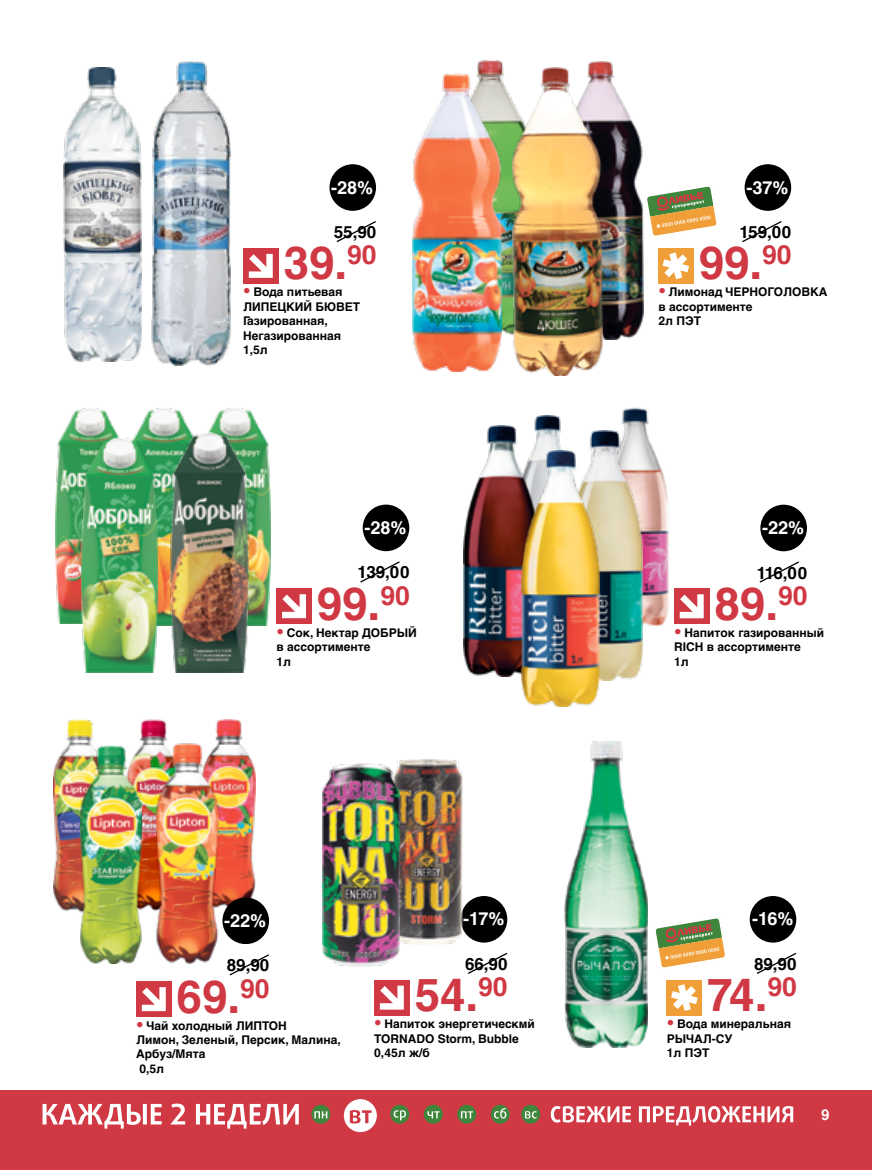
<style>
.page{position:relative;width:872px;height:1170px;background:#fff}
.page>*{position:absolute;margin:0;border:0;box-sizing:border-box;transform-origin:0 0}
.t1{font:700 45.75px "Helvetica C";color:#d03944}
.t2{font:700 18px "Helvetica C";color:#fff}
.t3{font:700 16.95px "Helvetica C";color:#000}
.t4{font:700 15px "Helvetica C";color:#fff}
.t5{font:700 12px/14.4px "Helvetica C";color:#000}
.s1{font-size:15px;color:#d03944}
</style>
<div class="page">
<div style="left:0;top:1090px;width:872px;height:79px;background:#d03944"></div>
<svg style="left:551px;top:1106px;width:80px;height:16px"></svg>
<svg style="left:639px;top:1106px;width:154px;height:19px"></svg>
<svg style="left:311px;top:1104px;width:19px;height:19px"></svg>
<svg style="left:314px;top:1111px;width:13px;height:7px"></svg>
<div style="left:344px;top:1098px;width:33px;height:33px;background:#fff;border-radius:50%"></div>
<svg style="left:350px;top:1110px;width:22px;height:13px"></svg>
<svg style="left:390px;top:1104px;width:19px;height:19px"></svg>
<svg style="left:394px;top:1110px;width:12px;height:10px"></svg>
<div style="left:424px;top:1104px;width:19px;height:19px;background:#3f853b;border-radius:50%"></div>
<svg style="left:427px;top:1111px;width:12px;height:7px"></svg>
<svg style="left:457px;top:1104px;width:19px;height:19px"></svg>
<svg style="left:461px;top:1111px;width:12px;height:7px"></svg>
<svg style="left:491px;top:1104px;width:18px;height:19px"></svg>
<svg style="left:494px;top:1107px;width:12px;height:11px"></svg>
<svg style="left:521px;top:1104px;width:19px;height:19px"></svg>
<svg style="left:525px;top:1110px;width:12px;height:8px"></svg>
<svg style="left:43px;top:1103px;width:119px;height:25px"></svg>
<svg style="left:170px;top:1103px;width:15px;height:21px"></svg>
<svg style="left:196px;top:1103px;width:103px;height:25px"></svg>
<img style="left:139px;top:719px;width:29px;height:191px">
<img style="left:621px;top:407px;width:83px;height:231px">
<img style="left:534px;top:415px;width:29px;height:35px">
<img style="left:463px;top:425px;width:76px;height:251px">
<img style="left:590px;top:430px;width:52px;height:250px">
<svg style="left:742px;top:221px;width:40px;height:22px"></svg>
<div style="left:744px;top:164px;width:47px;height:47px;background:#000;border-radius:50%"></div>
<div style="left:658px;top:248px;width:35px;height:35px;background:#f09f38"></div>
<svg style="left:662px;top:252px;width:27px;height:27px"></svg>
<svg style="left:643px;top:185px;width:74px;height:54px"></svg>
<svg style="left:757px;top:952px;width:40px;height:22px"></svg>
<div style="left:749px;top:895px;width:47px;height:47px;background:#000;border-radius:50%"></div>
<div style="left:667px;top:979px;width:35px;height:36px;background:#f09f38"></div>
<svg style="left:671px;top:984px;width:27px;height:26px"></svg>
<svg style="left:654px;top:916px;width:71px;height:53px"></svg>
<svg style="left:336px;top:221px;width:40px;height:22px"></svg>
<div style="left:329px;top:164px;width:47px;height:47px;background:#000;border-radius:50%"></div>
<div style="left:243px;top:248px;width:35px;height:35px;background:#d03944"></div>
<svg style="left:249px;top:254px;width:24px;height:24px"></svg>
<svg style="left:468px;top:952px;width:40px;height:22px"></svg>
<div style="left:461px;top:895px;width:46px;height:47px;background:#000;border-radius:50%"></div>
<div style="left:374px;top:980px;width:35px;height:35px;background:#d03944"></div>
<svg style="left:380px;top:985px;width:24px;height:24px"></svg>
<svg style="left:759px;top:561px;width:40px;height:22px"></svg>
<div style="left:760px;top:504px;width:47px;height:47px;background:#000;border-radius:50%"></div>
<div style="left:674px;top:588px;width:35px;height:35px;background:#d03944"></div>
<svg style="left:679px;top:594px;width:24px;height:24px"></svg>
<svg style="left:360px;top:561px;width:40px;height:22px"></svg>
<div style="left:363px;top:504px;width:46px;height:47px;background:#000;border-radius:50%"></div>
<div style="left:276px;top:588px;width:35px;height:35px;background:#d03944"></div>
<svg style="left:282px;top:594px;width:24px;height:24px"></svg>
<img style="left:134px;top:408px;width:136px;height:218px">
<img style="left:55px;top:408px;width:65px;height:215px">
<img style="left:169px;top:432px;width:81px;height:240px">
<img style="left:82px;top:437px;width:76px;height:235px">
<img style="left:64px;top:68px;width:77px;height:294px">
<img style="left:151px;top:60px;width:79px;height:306px">
<img style="left:477px;top:60px;width:36px;height:277px">
<img style="left:588px;top:61px;width:55px;height:278px">
<img style="left:513px;top:67px;width:90px;height:308px">
<img style="left:412px;top:73px;width:89px;height:299px">
<img style="left:564px;top:741px;width:83px;height:305px">
<img style="left:397px;top:759px;width:65px;height:185px">
<img style="left:215px;top:719px;width:40px;height:187px">
<img style="left:53px;top:719px;width:40px;height:194px">
<img style="left:153px;top:742px;width:70px;height:221px">
<img style="left:81px;top:745px;width:61px;height:218px">
<svg style="left:229px;top:954px;width:40px;height:22px"></svg>
<div style="left:222px;top:897px;width:47px;height:46px;background:#000;border-radius:50%"></div>
<div style="left:136px;top:981px;width:35px;height:35px;background:#d03944"></div>
<svg style="left:142px;top:987px;width:24px;height:24px"></svg>
<img style="left:323px;top:763px;width:77px;height:203px">
<img style="left:522px;top:450px;width:77px;height:256px">
<h2 class="t2" style="left:331px;top:177px;width:44px">-28%</h2>
<h2 class="t2" style="left:746px;top:177px;width:44px">-37%</h2>
<h3 class="t3" style="left:334px;top:222px;width:44px">55,90</h3>
<h3 class="t3" style="left:739px;top:222px;width:53px">159,00</h3>
<h1 class="t1" style="left:283px;top:237px;width:94px">39.<sup>90</sup></h1>
<h1 class="t1" style="left:698px;top:237px;width:94px">99.<sup>90</sup></h1>
<p class="t5" style="left:243px;top:285px;width:118px"><span class="s1">•</span> Вода питьевая<br>ЛИПЕЦКИЙ БЮВЕТ<br>Газированная,<br>Негазированная<br>1,5л</p>
<p class="t5" style="left:658px;top:285px;width:170px"><span class="s1">•</span> Лимонад ЧЕРНОГОЛОВКА в ассортименте<br>2л ПЭТ</p>
<h2 class="t2" style="left:364px;top:517px;width:44px">-28%</h2>
<h2 class="t2" style="left:762px;top:517px;width:44px">-22%</h2>
<h3 class="t3" style="left:357px;top:562px;width:53px">139,00</h3>
<h3 class="t3" style="left:757px;top:563px;width:52px">116,00</h3>
<h1 class="t1" style="left:317px;top:577px;width:94px">99.<sup>90</sup></h1>
<h1 class="t1" style="left:714px;top:577px;width:94px">89.<sup>90</sup></h1>
<p class="t5" style="left:276px;top:625px;width:142px"><span class="s1">•</span> Сок, Нектар ДОБРЫЙ в ассортименте<br>1л</p>
<p class="t5" style="left:674px;top:625px;width:152px"><span class="s1">•</span> Напиток газированный<br>RICH в ассортименте<br>1л</p>
<h2 class="t2" style="left:224px;top:910px;width:44px">-22%</h2>
<h2 class="t2" style="left:463px;top:908px;width:43px">-17%</h2>
<h2 class="t2" style="left:752px;top:908px;width:43px">-16%</h2>
<h3 class="t3" style="left:227px;top:955px;width:44px">89,90</h3>
<h3 class="t3" style="left:465px;top:954px;width:44px">66,90</h3>
<h3 class="t3" style="left:754px;top:954px;width:44px">89,90</h3>
<h1 class="t1" style="left:177px;top:970px;width:94px">69.<sup>90</sup></h1>
<h1 class="t1" style="left:414px;top:968px;width:94px">54.<sup>90</sup></h1>
<h1 class="t1" style="left:707px;top:968px;width:91px">74.<sup>90</sup></h1>
<p class="t5" style="left:136px;top:1018px;width:206px"><span class="s1">•</span> Чай холодный ЛИПТОН<br>Лимон, Зеленый, Персик, Малина,<br>Арбуз/Мята<br>0,5л</p>
<p class="t5" style="left:374px;top:1016px;width:162px"><span class="s1">•</span> Напиток энергетическмй<br>TORNADO Storm, Bubble<br>0,45л ж/б</p>
<p class="t5" style="left:667px;top:1016px;width:126px"><span class="s1">•</span> Вода минеральная<br>РЫЧАЛ-СУ<br>1л ПЭТ</p>
<p class="t4" style="left:821px;top:1105px;width:10px">9</p>
</div>
